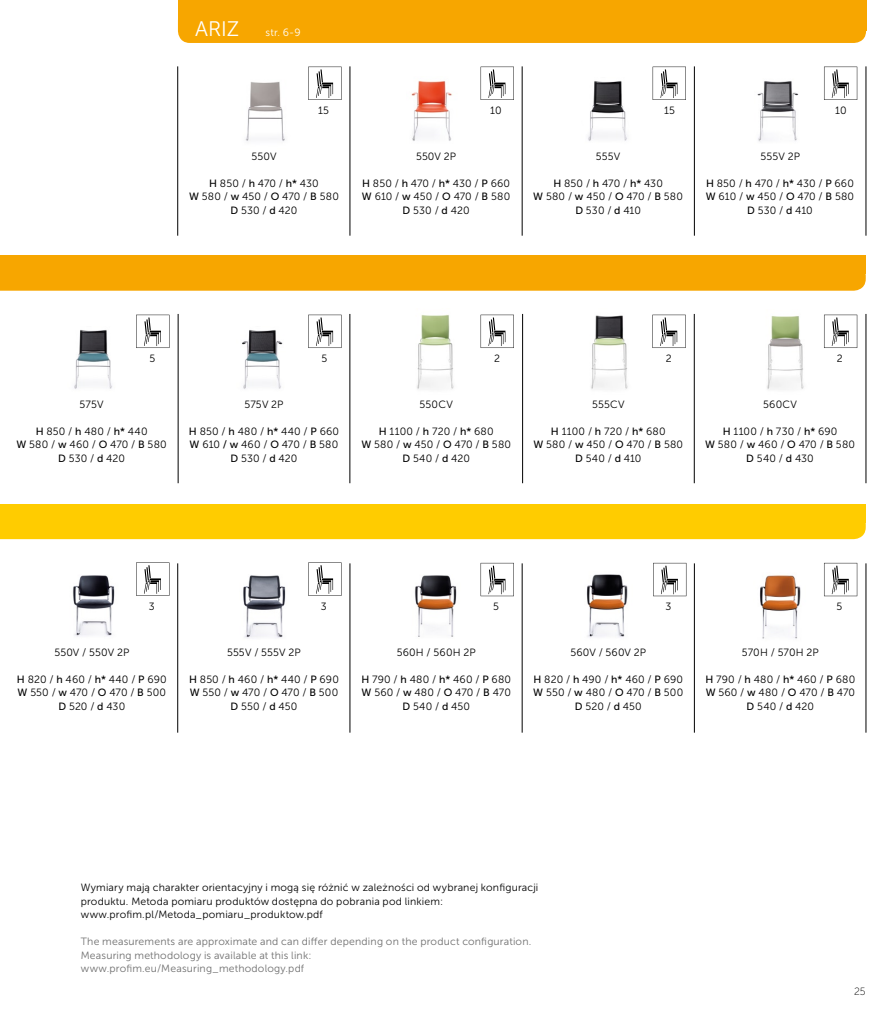
<style>
.page{position:relative;width:893px;height:1021px;background:#fff}
.page>*{position:absolute;margin:0;border:0;box-sizing:border-box;transform-origin:0 0}
.t1{font:21px "Museo Sans 300";color:#fff}
.t2{font:10.5px/13.5px "Museo Sans 300";letter-spacing:.015em;color:#000;text-align:center}
.t3{font:10.5px/13.5px "Museo Sans 300";letter-spacing:.015em;color:#6f6f6f}
.t4{font:10.5px "Museo Sans 300";color:#fff}
.t5{font:10.5px "Museo Sans 100";color:#000}
.s1{font-family:"Museo Sans 500"}
</style>
<div class="page">
<img style="left:588px;top:81px;width:39px;height:60px">
<img style="left:245px;top:81px;width:40px;height:60px">
<svg style="left:136px;top:562px;width:33px;height:33px"></svg>
<svg style="left:308px;top:562px;width:34px;height:33px"></svg>
<svg style="left:653px;top:563px;width:33px;height:33px"></svg>
<svg style="left:824px;top:563px;width:33px;height:33px"></svg>
<svg style="left:308px;top:67px;width:34px;height:33px"></svg>
<svg style="left:481px;top:67px;width:33px;height:33px"></svg>
<svg style="left:653px;top:67px;width:33px;height:33px"></svg>
<svg style="left:824px;top:67px;width:33px;height:33px"></svg>
<svg style="left:481px;top:315px;width:33px;height:33px"></svg>
<svg style="left:652px;top:315px;width:34px;height:33px"></svg>
<svg style="left:824px;top:315px;width:33px;height:33px"></svg>
<svg style="left:481px;top:563px;width:33px;height:33px"></svg>
<svg style="left:136px;top:315px;width:33px;height:33px"></svg>
<svg style="left:308px;top:315px;width:34px;height:33px"></svg>
<div style="left:178px;top:9px;width:688px;height:34px;background:#f7a600;border-radius:12px"></div>
<div style="left:178px;top:0;width:688px;height:30px;background:#f7a600"></div>
<img style="left:417px;top:314px;width:37px;height:75px">
<img style="left:591px;top:315px;width:37px;height:74px">
<img style="left:767px;top:315px;width:37px;height:75px">
<img style="left:74px;top:330px;width:38px;height:59px">
<img style="left:242px;top:330px;width:41px;height:59px">
<img style="left:757px;top:81px;width:42px;height:61px">
<img style="left:411px;top:81px;width:41px;height:60px">
<div style="left:0;top:255px;width:866px;height:19px;background:#f7a600"></div>
<div style="left:0;top:503px;width:866px;height:19px;background:#fc0"></div>
<div style="left:0;top:274px;width:866px;height:17px;background:#f7a600"></div>
<div style="left:0;top:522px;width:866px;height:17px;background:#fc0"></div>
<img style="left:586px;top:574px;width:42px;height:63px">
<img style="left:760px;top:575px;width:41px;height:64px">
<img style="left:243px;top:575px;width:43px;height:63px">
<img style="left:73px;top:575px;width:42px;height:62px">
<img style="left:415px;top:575px;width:42px;height:62px">
<hr style="left:178px;top:314px;width:1px;height:169px;background:#000">
<hr style="left:350px;top:314px;width:1px;height:169px;background:#000">
<hr style="left:522px;top:314px;width:1px;height:169px;background:#000">
<hr style="left:694px;top:314px;width:1px;height:169px;background:#000">
<hr style="left:866px;top:314px;width:1px;height:169px;background:#000">
<hr style="left:177px;top:66px;width:1px;height:170px;background:#000">
<hr style="left:177px;top:563px;width:1px;height:169px;background:#000">
<hr style="left:350px;top:66px;width:1px;height:170px;background:#000">
<hr style="left:350px;top:563px;width:1px;height:169px;background:#000">
<hr style="left:522px;top:66px;width:1px;height:170px;background:#000">
<hr style="left:522px;top:563px;width:1px;height:169px;background:#000">
<hr style="left:694px;top:66px;width:1px;height:170px;background:#000">
<hr style="left:866px;top:66px;width:1px;height:170px;background:#000">
<hr style="left:694px;top:563px;width:1px;height:169px;background:#000">
<hr style="left:866px;top:563px;width:1px;height:169px;background:#000">
<h1 class="t1" style="left:195px;top:17px;width:46px">ARIZ</h1>
<p class="t4" style="left:266px;top:26px;width:37px">str. 6-9</p>
<p class="t2" style="left:318px;top:104px;width:13px">15</p>
<p class="t2" style="left:490px;top:104px;width:13px">10</p>
<p class="t2" style="left:664px;top:104px;width:13px">15</p>
<p class="t2" style="left:835px;top:104px;width:13px">10</p>
<p class="t2" style="left:251px;top:150px;width:27px">550V</p>
<p class="t2" style="left:416px;top:150px;width:42px">550V 2P</p>
<p class="t2" style="left:596px;top:150px;width:26px">555V</p>
<p class="t2" style="left:760px;top:150px;width:41px">555V 2P</p>
<p class="t2" style="left:189px;top:176px;width:151px"><span class="s1">H</span> 850 / <span class="s1">h</span> 470 / <span class="s1">h*</span> 430<br><span class="s1">W</span> 580 / <span class="s1">w</span> 450 / <span class="s1">O</span> 470 / <span class="s1">B</span> 580<br><span class="s1">D</span> 530 / <span class="s1">d</span> 420</p>
<p class="t2" style="left:362px;top:176px;width:150px"><span class="s1">H</span> 850 / <span class="s1">h</span> 470 / <span class="s1">h*</span> 430 / <span class="s1">P</span> 660<br><span class="s1">W</span> 610 / <span class="s1">w</span> 450 / <span class="s1">O</span> 470 / <span class="s1">B</span> 580<br><span class="s1">D</span> 530 / <span class="s1">d</span> 420</p>
<p class="t2" style="left:533px;top:176px;width:151px"><span class="s1">H</span> 850 / <span class="s1">h</span> 470 / <span class="s1">h*</span> 430<br><span class="s1">W</span> 580 / <span class="s1">w</span> 450 / <span class="s1">O</span> 470 / <span class="s1">B</span> 580<br><span class="s1">D</span> 530 / <span class="s1">d</span> 410</p>
<p class="t2" style="left:706px;top:176px;width:150px"><span class="s1">H</span> 850 / <span class="s1">h</span> 470 / <span class="s1">h*</span> 430 / <span class="s1">P</span> 660<br><span class="s1">W</span> 610 / <span class="s1">w</span> 450 / <span class="s1">O</span> 470 / <span class="s1">B</span> 580<br><span class="s1">D</span> 530 / <span class="s1">d</span> 410</p>
<p class="t2" style="left:149px;top:352px;width:7px">5</p>
<p class="t2" style="left:321px;top:352px;width:7px">5</p>
<p class="t2" style="left:494px;top:352px;width:7px">2</p>
<p class="t2" style="left:666px;top:352px;width:7px">2</p>
<p class="t2" style="left:837px;top:352px;width:7px">2</p>
<p class="t2" style="left:80px;top:398px;width:26px">575V</p>
<p class="t2" style="left:244px;top:398px;width:41px">575V 2P</p>
<p class="t2" style="left:420px;top:398px;width:35px">550CV</p>
<p class="t2" style="left:592px;top:398px;width:34px">555CV</p>
<p class="t2" style="left:763px;top:398px;width:35px">560CV</p>
<p class="t2" style="left:16px;top:424px;width:152px"><span class="s1">H</span> 850 / <span class="s1">h</span> 480 / <span class="s1">h*</span> 440<br><span class="s1">W</span> 580 / <span class="s1">w</span> 460 / <span class="s1">O</span> 470 / <span class="s1">B</span> 580<br><span class="s1">D</span> 530 / <span class="s1">d</span> 420</p>
<p class="t2" style="left:189px;top:424px;width:152px"><span class="s1">H</span> 850 / <span class="s1">h</span> 480 / <span class="s1">h*</span> 440 / <span class="s1">P</span> 660<br><span class="s1">W</span> 610 <span class="s1">/ w</span> 460 / <span class="s1">O</span> 470 / <span class="s1">B</span> 580<br><span class="s1">D</span> 530 / <span class="s1">d</span> 420</p>
<p class="t2" style="left:361px;top:424px;width:151px"><span class="s1">H</span> 1100 / <span class="s1">h</span> 720 / <span class="s1">h*</span> 680<br><span class="s1">W</span> 580 / <span class="s1">w</span> 450 / <span class="s1">O</span> 470 / <span class="s1">B</span> 580<br><span class="s1">D</span> 540 / <span class="s1">d</span> 420</p>
<p class="t2" style="left:533px;top:424px;width:151px"><span class="s1">H</span> 1100 / <span class="s1">h</span> 720 / <span class="s1">h*</span> 680<br><span class="s1">W</span> 580 / <span class="s1">w</span> 450 / <span class="s1">O</span> 470 / <span class="s1">B</span> 580<br><span class="s1">D</span> 540 / <span class="s1">d</span> 410</p>
<p class="t2" style="left:705px;top:424px;width:152px"><span class="s1">H</span> 1100 / <span class="s1">h</span> 730 / <span class="s1">h*</span> 690<br><span class="s1">W</span> 580 / <span class="s1">w</span> 460 / <span class="s1">O</span> 470 / <span class="s1">B</span> 580<br><span class="s1">D</span> 540 / <span class="s1">d</span> 430</p>
<p class="t2" style="left:149px;top:599px;width:7px">3</p>
<p class="t2" style="left:321px;top:599px;width:7px">3</p>
<p class="t2" style="left:493px;top:600px;width:7px">5</p>
<p class="t2" style="left:666px;top:600px;width:7px">3</p>
<p class="t2" style="left:836px;top:600px;width:7px">5</p>
<p class="t2" style="left:54px;top:646px;width:76px">550V / 550V 2P</p>
<p class="t2" style="left:227px;top:646px;width:75px">555V / 555V 2P</p>
<p class="t2" style="left:397px;top:646px;width:81px">560H / 560H 2P</p>
<p class="t2" style="left:570px;top:646px;width:77px">560V / 560V 2P</p>
<p class="t2" style="left:742px;top:646px;width:79px">570H / 570H 2P</p>
<p class="t2" style="left:17px;top:672px;width:151px"><span class="s1">H</span> 820 / <span class="s1">h</span> 460 / <span class="s1">h*</span> 440 / <span class="s1">P</span> 690<br><span class="s1">W</span> 550 / <span class="s1">w</span> 470 / <span class="s1">O</span> 470 / <span class="s1">B</span> 500<br><span class="s1">D</span> 520 / <span class="s1">d</span> 430</p>
<p class="t2" style="left:189px;top:672px;width:151px"><span class="s1">H</span> 850 / <span class="s1">h</span> 460 / <span class="s1">h*</span> 440 / <span class="s1">P</span> 690<br><span class="s1">W</span> 550 / <span class="s1">w</span> 470 / <span class="s1">O</span> 470 / <span class="s1">B</span> 500<br><span class="s1">D</span> 550 / <span class="s1">d</span> 450</p>
<p class="t2" style="left:361px;top:672px;width:151px"><span class="s1">H</span> 790 / <span class="s1">h</span> 480 / <span class="s1">h*</span> 460 / <span class="s1">P</span> 680<br><span class="s1">W</span> 560 / <span class="s1">w</span> 480 / <span class="s1">O</span> 470 / <span class="s1">B</span> 470<br><span class="s1">D</span> 540 / <span class="s1">d</span> 450</p>
<p class="t2" style="left:533px;top:672px;width:152px"><span class="s1">H</span> 820 / <span class="s1">h</span> 490 / <span class="s1">h*</span> 460 / <span class="s1">P</span> 690<br><span class="s1">W</span> 550 / <span class="s1">w</span> 480 / <span class="s1">O</span> 470 / <span class="s1">B</span> 500<br><span class="s1">D</span> 520 / <span class="s1">d</span> 450</p>
<p class="t2" style="left:705px;top:672px;width:151px"><span class="s1">H</span> 790 / <span class="s1">h</span> 480 / <span class="s1">h*</span> 460 / <span class="s1">P</span> 680<br><span class="s1">W</span> 560 / <span class="s1">w</span> 480 / <span class="s1">O</span> 470 / <span class="s1">B</span> 470<br><span class="s1">D</span> 540 / <span class="s1">d</span> 420</p>
<p class="t2" style="left:81px;top:880px;width:459px;text-align:left">Wymiary mają charakter orientacyjny i mogą się różnić w zależności od wybranej konfiguracji produktu. Metoda pomiaru produktów dostępna do pobrania pod linkiem: www.profim.pl/Metoda_pomiaru_produktow.pdf</p>
<p class="t3" style="left:81px;top:934px;width:452px">The measurements are approximate and can differ depending on the product configuration.<br>Measuring methodology is available at this link: www.profim.eu/Measuring_methodology.pdf</p>
<p class="t5" style="left:854px;top:985px;width:13px">25</p>
</div>
